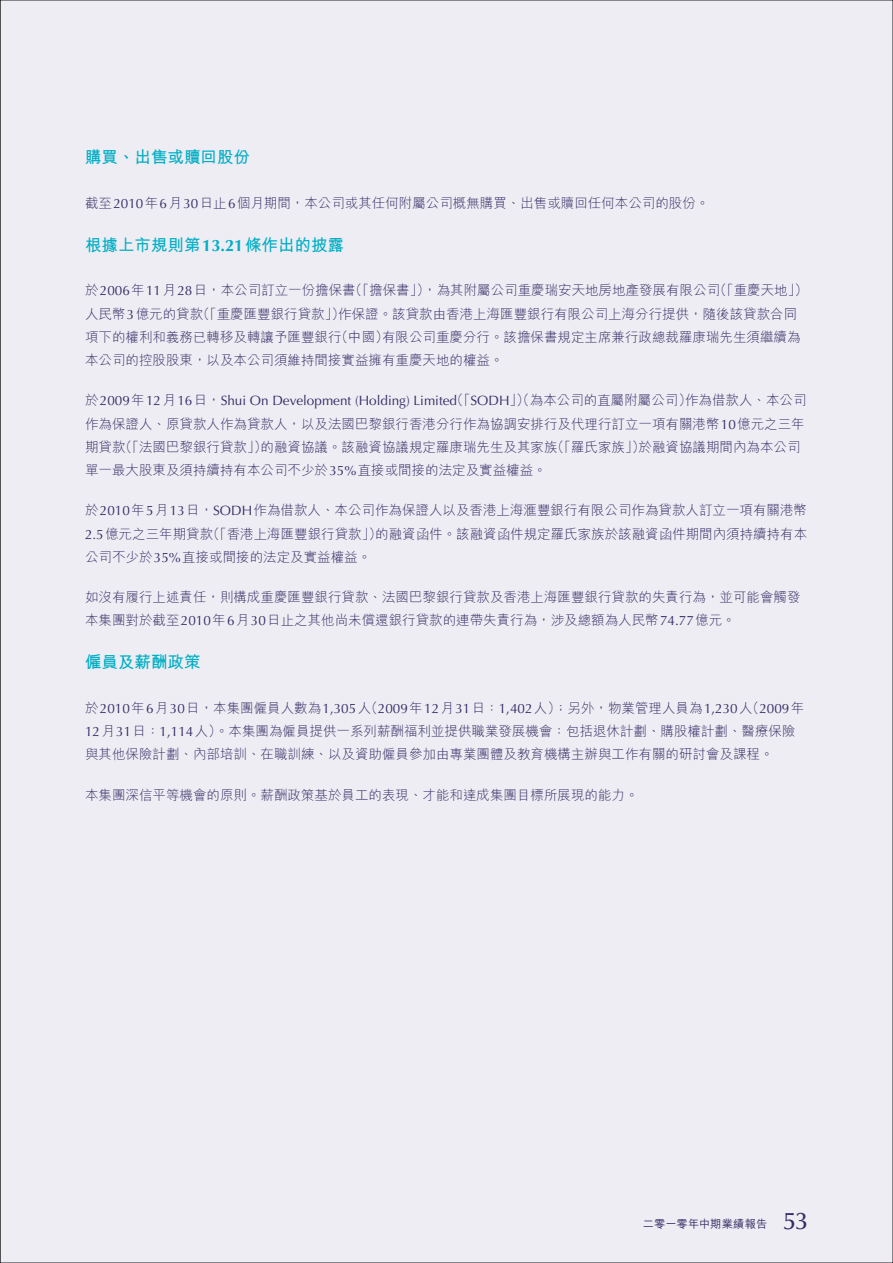
<style>
.page{position:relative;width:893px;height:1263px;background:#ededf3}
.page>*{position:absolute;margin:0;border:0;box-sizing:border-box;transform-origin:0 0}
.t1{font:700 16.5px "M Hei HK";color:#00aec5}
.t2{font:300 13.5px/23.2px "M Hei HK";color:#342b65}
.t3{font:13.5px "Optima";color:#342b65}
.t4{font:500 11.25px "M Hei HK";color:#342b65}
.s1{font-family:"Optima";font-weight:400}
.s2{font-family:"Optima"}
.s3{font-family:"M Hei HK";font-weight:300}
.s4{font-family:"Optima";font-size:24px}
</style>
<div class="page">
<p class="t1" style="left:85px;top:145px;width:166px">購買、出售或贖回股份</p>
<p class="t2" style="left:85px;top:191px;width:626px">截至<span class="s1">2010</span>年<span class="s1">6</span>月<span class="s1">30</span>日止<span class="s1">6</span>個月期間，本公司或其任何附屬公司概無購買、出售或贖回任何本公司的股份。</p>
<p class="t1" style="left:85px;top:233px;width:261px">根據上市規則第<span class="s2">13.21</span>條作出的披露</p>
<p class="t2" style="left:85px;top:278px;width:724px">於<span class="s1">2006</span>年<span class="s1">11</span>月<span class="s1">28</span>日，本公司訂立一份擔保書（「擔保書」），為其附屬公司重慶瑞安天地房地產發展有限公司（「重慶天地」）人民幣<span class="s1">3</span>億元的貸款（「重慶匯豐銀行貸款」）作保證。該貸款由香港上海匯豐銀行有限公司上海分行提供，隨後該貸款合同項下的權利和義務已轉移及轉讓予匯豐銀行（中國）有限公司重慶分行。該擔保書規定主席兼行政總裁羅康瑞先生須繼續為本公司的控股股東，以及本公司須維持間接實益擁有重慶天地的權益。</p>
<p class="t3" style="left:85px;top:393px;width:723px"><span class="s3">於</span>2009<span class="s3">年</span>12<span class="s3">月</span>16<span class="s3">日，</span>Shui On Development (Holding) Limited<span class="s3">（「</span>SODH<span class="s3">」）（為本公司的直屬附屬公司）作為借款人、本公司</span></p>
<p class="t2" style="left:85px;top:411px;width:721px">作為保證人、原貸款人作為貸款人，以及法國巴黎銀行香港分行作為協調安排行及代理行訂立一項有關港幣<span class="s1">10</span>億元之三年期貸款（「法國巴黎銀行貸款」）的融資協議。該融資協議規定羅康瑞先生及其家族（「羅氏家族」）於融資協議期間內為本公司單一最大股東及須持續持有本公司不少於<span class="s1">35%</span>直接或間接的法定及實益權益。</p>
<p class="t2" style="left:85px;top:498px;width:724px;text-align:justify">於<span class="s1">2010</span>年<span class="s1">5</span>月<span class="s1">13</span>日，<span class="s1">SODH</span>作為借款人、本公司作為保證人以及香港上海滙豐銀行有限公司作為貸款人訂立一項有關港幣<span class="s1">2.5</span>億元之三年期貸款（「香港上海匯豐銀行貸款」）的融資函件。該融資函件規定羅氏家族於該融資函件期間內須持續持有本公司不少於<span class="s1">35%</span>直接或間接的法定及實益權益。</p>
<p class="t2" style="left:85px;top:585px;width:717px">如沒有履行上述責任，則構成重慶匯豐銀行貸款、法國巴黎銀行貸款及香港上海匯豐銀行貸款的失責行為，並可能會觸發本集團對於截至<span class="s1">2010</span>年<span class="s1">6</span>月<span class="s1">30</span>日止之其他尚未償還銀行貸款的連帶失責行為，涉及總額為人民幣<span class="s1">74.77</span>億元。</p>
<p class="t1" style="left:85px;top:650px;width:117px">僱員及薪酬政策</p>
<p class="t2" style="left:85px;top:696px;width:721px">於<span class="s1">2010</span>年<span class="s1">6</span>月<span class="s1">30</span>日，本集團僱員人數為<span class="s1">1,305</span>人（<span class="s1">2009</span>年<span class="s1">12</span>月<span class="s1">31</span>日：<span class="s1">1,402</span>人）；另外，物業管理人員為<span class="s1">1,230</span>人（<span class="s1">2009</span>年<br><span class="s1">12</span>月<span class="s1">31</span>日：<span class="s1">1,114</span>人）。本集團為僱員提供一系列薪酬福利並提供職業發展機會：包括退休計劃、購股權計劃、醫療保險與其他保險計劃、內部培訓、在職訓練、以及資助僱員參加由專業團體及教育機構主辦與工作有關的研討會及課程。</p>
<p class="t2" style="left:85px;top:782px;width:555px">本集團深信平等機會的原則。薪酬政策基於員工的表現、才能和達成集團目標所展現的能力。</p>
<p class="t4" style="left:643px;top:1216px;width:154px">二零一零年中期業績報告 <span class="s4">53</span></p>
</div>
